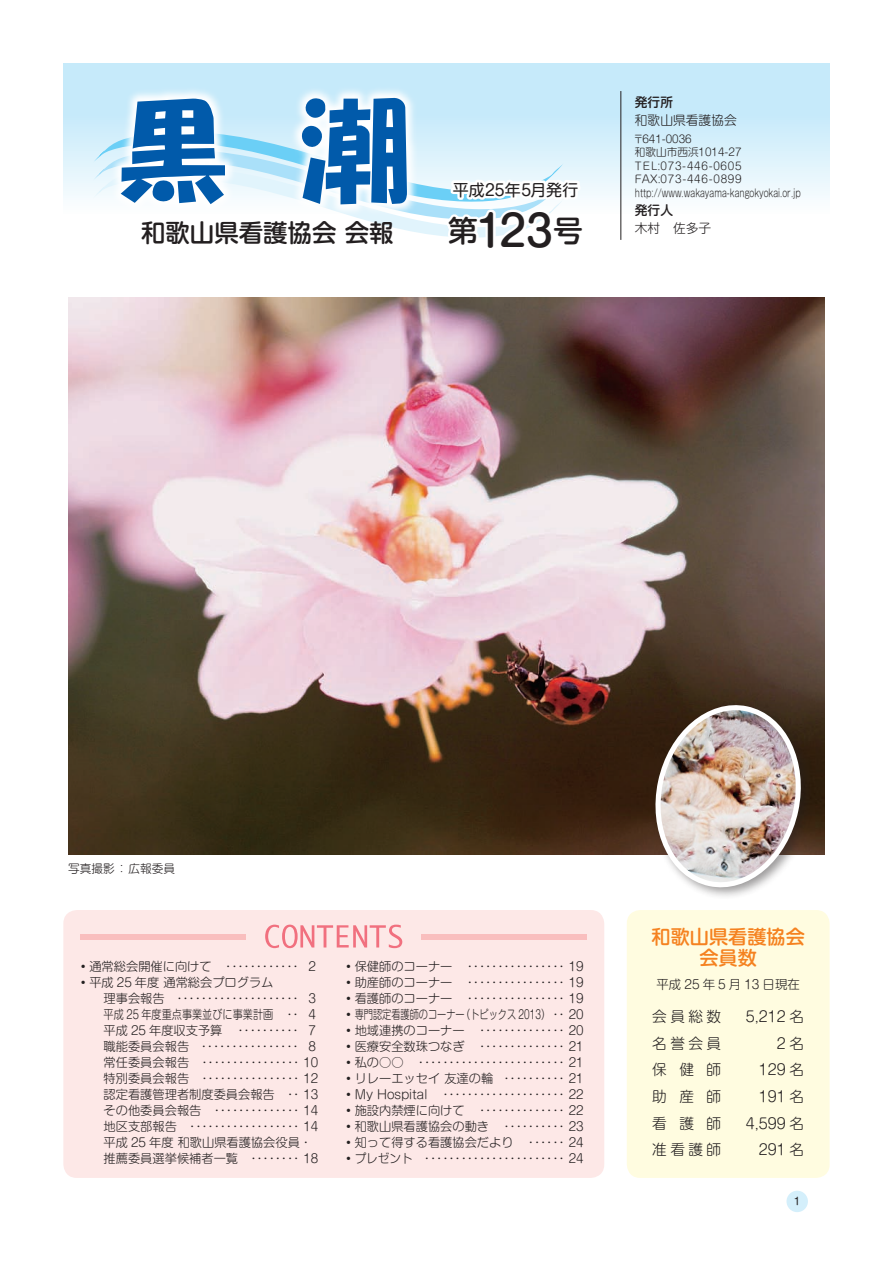
<style>
.page{position:relative;width:893px;height:1263px;background:#fff}
.page>*{position:absolute;margin:0;border:0;box-sizing:border-box;transform-origin:0 0}
.t1{font:500 42.45px "Shin M Go Pro";color:#231f20}
.t2{font:500 24.45px "Shin M Go Pro";color:#231f20}
.t3{font:500 19.2px/21.5px "Shin M Go Pro";color:#f58220;text-align:center}
.t4{font:15.9px "Shin M Go Pro";letter-spacing:.015em;color:#231f20}
.t5{font:300 14.7px/26.5px "Shin M Go Pro";color:#231f20;text-align:right}
.t6{font:300 14.7px/26.5px "Shin M Go Pro";letter-spacing:.23em;color:#231f20;text-align:justify}
.t7{font:300 12.75px "Shin M Go Pro";color:#231f20}
.t8{font:500 12.75px "Shin M Go Pro";color:#231f20}
.t9{font:300 12.45px "Shin M Go Pro";letter-spacing:.25em;color:#231f20}
.t10{font:300 12.15px/15.9px "Shin M Go Pro";color:#231f20}
.t11{font:300 11.7px "Shin M Go Pro";color:#231f20}
.t12{font:300 10.65px/13.5px "Shin M Go Pro";color:#231f20}
.t13{font:10.2px "Shin M Go Pro";color:#231f20}
.s1{font-size:29.7px}
.s2{font-weight:700}
</style>
<div class="page">
<div style="left:786px;top:1191px;width:22px;height:21px;background:#d4effb;border-radius:50%"></div>
<div style="left:64px;top:64px;width:765px;height:212px;background:linear-gradient(to bottom,#bbe5f8,#fff)"></div>
<hr style="left:621px;top:91px;width:1px;height:149px;background:#231f20">
<img style="left:64px;top:64px;width:178px;height:200px">
<img style="left:242px;top:64px;width:225px;height:34px">
<svg style="left:93px;top:98px;width:494px;height:200px"></svg>
<div style="left:63px;top:910px;width:541px;height:268px;background:#fde8e7;border-radius:14px"></div>
<div style="left:627px;top:910px;width:203px;height:268px;background:#fffce0;border-radius:14px"></div>
<svg style="left:265px;top:925px;width:137px;height:23px"></svg>
<div style="left:80px;top:934px;width:166px;height:5px;background:#f9bebe"></div>
<div style="left:421px;top:934px;width:165px;height:5px;background:#f9bebe"></div>
<img style="left:68px;top:298px;width:757px;height:557px">
<div style="left:650px;top:700px;width:164px;height:201px;background:#231f20;opacity:.45"></div>
<img style="left:644px;top:695px;width:168px;height:196px">
<h2 class="t2" style="left:141px;top:213px;width:254px">和歌山県看護協会 会報</h2>
<h3 class="t4" style="left:453px;top:177px;width:127px">平成25年5月発行</h3>
<h1 class="t1" style="left:448px;top:197px;width:136px"><span class="s1">第</span>123<span class="s1">号</span></h1>
<p class="t8" style="left:635px;top:92px;width:40px">発行所</p>
<p class="t7" style="left:635px;top:110px;width:104px">和歌山県看護協会</p>
<p class="t12" style="left:633px;top:131px;width:169px">〒641-0036<br>和歌山市西浜1014-27<br>TEL:073-446-0605<br>FAX:073-446-0899 http://www.wakayama-kangokyokai.or.jp</p>
<p class="t8" style="left:635px;top:200px;width:40px">発行人</p>
<p class="t7" style="left:635px;top:218px;width:78px">木村　佐多子</p>
<p class="t11" style="left:68px;top:859px;width:109px">写真撮影：広報委員</p>
<p class="t10" style="left:77px;top:957px;width:243px"><span class="s2">・</span>通常総会開催に向けて ・・・・・・・・・・・・２<span class="s2">・</span>平成 25 年度通常総会プログラム</p>
<p class="t10" style="left:104px;top:989px;width:216px">理事会報告 ・・・・・・・・・・・・・・・・・・・・３平成 25 年度重点事業並びに事業計画 ・・４平成 25 年度収支予算 ・・・・・・・・・・７職能委員会報告 ・・・・・・・・・・・・・・・・８常任委員会報告 ・・・・・・・・・・・・・・・・ 10特別委員会報告 ・・・・・・・・・・・・・・・・ 12認定看護管理者制度委員会報告 ・・13その他委員会報告 ・・・・・・・・・・・・・・ 14地区支部報告 ・・・・・・・・・・・・・・・・・・ 14平成 25 年度和歌山県看護協会役員・推薦委員選挙候補者一覧 ・・・・・・・・18</p>
<p class="t10" style="left:342px;top:957px;width:243px;text-align:justify"><span class="s2">・</span>保健師のコーナー ・・・・・・・・・・・・・・・・ 19<span class="s2">・</span>助産師のコーナー ・・・・・・・・・・・・・・・・ 19<span class="s2">・</span>看護師のコーナー ・・・・・・・・・・・・・・・・ 19<span class="s2">・</span>専門認定看護師のコーナー（トピックス 2013）・・20<span class="s2">・</span>地域連携のコーナー ・・・・・・・・・・・・・・ 20<span class="s2">・</span>医療安全数珠つなぎ ・・・・・・・・・・・・・・ 21<span class="s2">・</span>私の○○ ・・・・・・・・・・・・・・・・・・・・・・・・ 21<span class="s2">・</span>リレーエッセイ友達の輪 ・・・・・・・・・・21<span class="s2">・</span> My Hospital ・・・・・・・・・・・・・・・・・・・・ 22<span class="s2">・</span>施設内禁煙に向けて ・・・・・・・・・・・・・・ 22<span class="s2">・</span>和歌山県看護協会の動き ・・・・・・・・・・23<span class="s2">・</span>知って得する看護協会だより ・・・・・・24<span class="s2">・</span>プレゼント ・・・・・・・・・・・・・・・・・・・・・・・ 24</p>
<h3 class="t3" style="left:652px;top:923px;width:155px">和歌山県看護協会会員数</h3>
<p class="t9" style="left:657px;top:974px;width:145px">平成25年5月13日現在</p>
<p class="t6" style="left:652px;top:1002px;width:70px">会員総数名誉会員保健師助産師看護師准看護師</p>
<p class="t5" style="left:731px;top:1002px;width:74px">　5,212 名　2 名　129 名　191 名　4,599 名　291 名</p>
<p class="t13" style="left:794px;top:1193px;width:8px">1</p>
</div>
